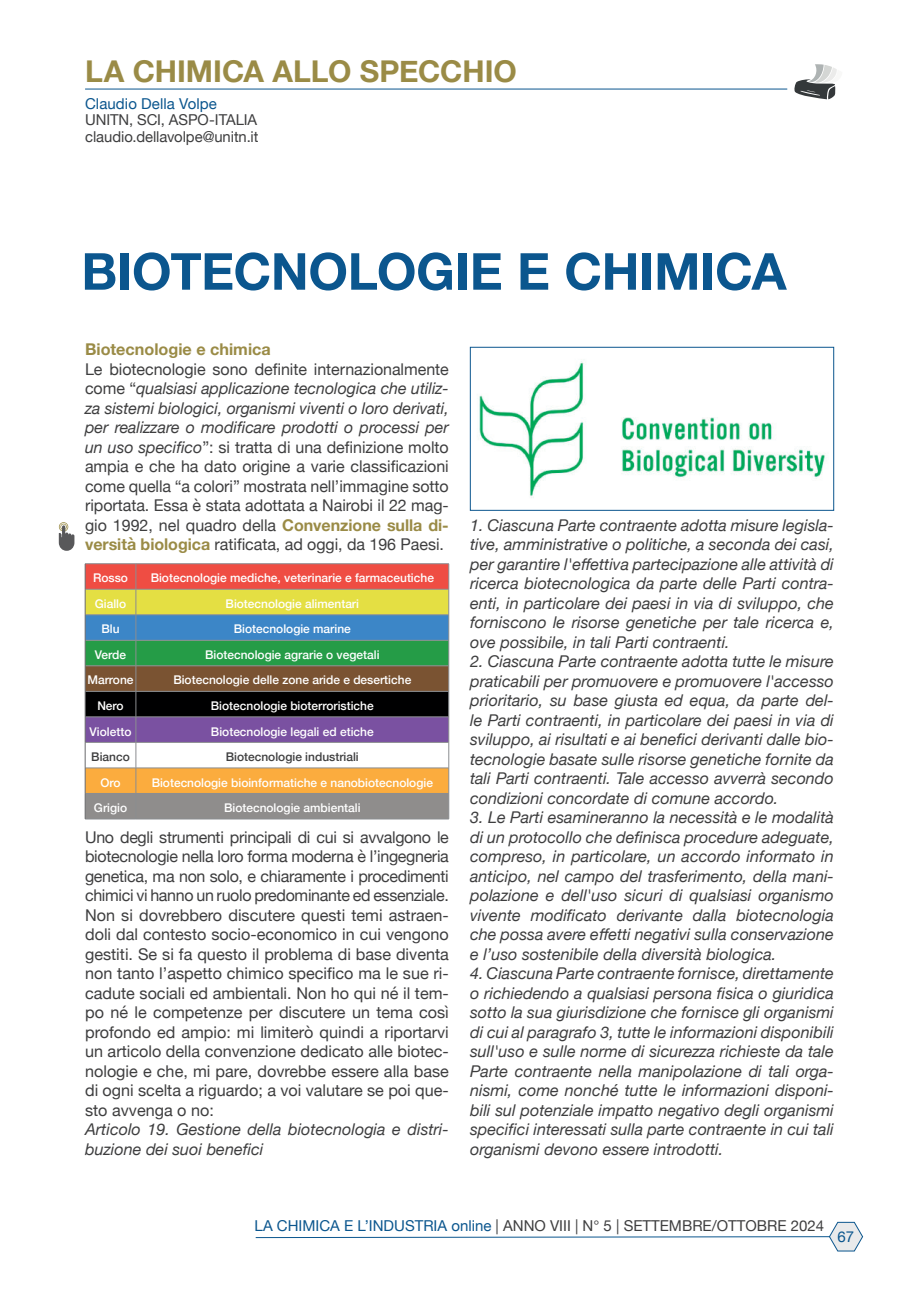
<style>
.page{position:relative;width:919px;height:1289px;background:#fff}
.page>*{position:absolute;margin:0;border:0;box-sizing:border-box;transform-origin:0 0}
.t1{font:700 51px "Helvetica Neue";letter-spacing:-.005em;color:#0b568e}
.t2{font:700 30px "Helvetica Neue";color:#9a8b46}
.t3{font:italic 16.2px/19.5px "Helvetica Neue";color:#3e3e3f;text-align:justify}
.t4{font:16.2px/19.5px "Helvetica Neue";letter-spacing:-.005em;color:#3e3e3f;text-align:justify}
.t5{font:700 16.2px "Helvetica Neue";color:#9a8b46}
.t6{font:15px/16.5px "Helvetica Neue";color:#3e3e3f}
.t7{font:15px "Helvetica Neue";letter-spacing:.005em;color:#0b568e}
.t8{font:500 12px "Helvetica Neue";color:#fff}
.t9{font:500 12px "Helvetica Neue";color:#3e3e3f}
.s1{font-style:italic}
.s2{font-weight:700;color:#9a8b46}
.s3{color:#0b568e}
</style>
<div class="page">
<svg style="left:255px;top:1222px;width:607px;height:29px"></svg>
<svg style="left:794px;top:64px;width:43px;height:35px"></svg>
<hr style="left:85px;top:89px;width:702px;height:1px;background:#0b568e">
<svg style="left:85px;top:563px;width:364px;height:256px;background:#91846d"></svg>
<img style="left:479px;top:361px;width:346px;height:137px">
<div style="left:470px;top:347px;width:363px;height:163px;border:1px solid #0b568e"></div>
<svg style="left:59px;top:522px;width:15px;height:29px"></svg>
<h2 class="t2" style="left:85px;top:48px;width:433px">LA CHIMICA ALLO SPECCHIO</h2>
<p class="t7" style="left:85px;top:92px;width:133px">Claudio Della Volpe</p>
<p class="t6" style="left:85px;top:112px;width:175px">UNITN, SCI, ASPO-ITALIA claudio.dellavolpe@unitn.it</p>
<h1 class="t1" style="left:81px;top:231px;width:706px">BIOTECNOLOGIE E CHIMICA</h1>
<p class="t5" style="left:85px;top:336px;width:187px">Biotecnologie e chimica</p>
<p class="t4" style="left:85px;top:360px;width:365px">Le biotecnologie sono definite internazionalmente come “<span class="s1">qualsiasi applicazione tecnologica che utiliz&shy;za sistemi biologici, organismi viventi o loro derivati, per realizzare o modificare prodotti o processi per un uso specifico</span>”: si tratta di una definizione molto ampia e che ha dato origine a varie classificazioni come quella “a colori” mostrata nell’immagine sotto riportata. Essa è stata adottata a Nairobi il 22 mag&shy;gio 1992, nel quadro della <span class="s2">Convenzione sulla di&shy;versità biologica</span> ratificata, ad oggi, da 196 Paesi.</p>
<p class="t8" style="left:93px;top:568px;width:36px">Rosso</p>
<p class="t8" style="left:151px;top:568px;width:285px">Biotecnologie mediche, veterinarie e farmaceutiche</p>
<p class="t8" style="left:95px;top:594px;width:33px">Giallo</p>
<p class="t8" style="left:225px;top:594px;width:135px">Biotecnologie alimentari</p>
<p class="t8" style="left:101px;top:619px;width:20px">Blu</p>
<p class="t8" style="left:234px;top:619px;width:119px">Biotecnologie marine</p>
<p class="t8" style="left:95px;top:645px;width:33px">Verde</p>
<p class="t8" style="left:205px;top:645px;width:176px">Biotecnologie agrarie o vegetali</p>
<p class="t8" style="left:87px;top:670px;width:48px">Marrone</p>
<p class="t8" style="left:173px;top:670px;width:239px">Biotecnologie delle zone aride e desertiche</p>
<p class="t8" style="left:97px;top:696px;width:28px">Nero</p>
<p class="t8" style="left:211px;top:696px;width:164px">Biotecnologie bioterroristiche</p>
<p class="t8" style="left:90px;top:721px;width:43px">Violetto</p>
<p class="t8" style="left:211px;top:721px;width:164px">Biotecnologie legali ed etiche</p>
<p class="t9" style="left:91px;top:747px;width:40px">Bianco</p>
<p class="t9" style="left:226px;top:747px;width:134px">Biotecnologie industriali</p>
<p class="t8" style="left:100px;top:772px;width:22px">Oro</p>
<p class="t8" style="left:152px;top:772px;width:283px">Biotecnologie bioinformatiche e nanobiotecnologie</p>
<p class="t8" style="left:94px;top:798px;width:35px">Grigio</p>
<p class="t8" style="left:224px;top:798px;width:138px">Biotecnologie ambientali</p>
<p class="t4" style="left:85px;top:828px;width:365px">Uno degli strumenti principali di cui si avvalgono le biotecnologie nella loro forma moderna è l’ingegneria genetica, ma non solo, e chiaramente i procedimenti chimici vi hanno un ruolo predominante ed essenziale.<br>Non si dovrebbero discutere questi temi astraen&shy;doli dal contesto socio-economico in cui vengono gestiti. Se si fa questo il problema di base diventa non tanto l’aspetto chimico specifico ma le sue ri&shy;cadute sociali ed ambientali. Non ho qui né il tem&shy;po né le competenze per discutere un tema così profondo ed ampio: mi limiterò quindi a riportarvi un articolo della convenzione dedicato alle biotec&shy;nologie e che, mi pare, dovrebbe essere alla base di ogni scelta a riguardo; a voi valutare se poi que&shy;sto avvenga o no:</p>
<p class="t3" style="left:85px;top:1120px;width:365px">Articolo 19. Gestione della biotecnologia e distri&shy;buzione dei suoi benefici</p>
<p class="t3" style="left:470px;top:516px;width:365px">1. Ciascuna Parte contraente adotta misure legisla&shy;tive, amministrative o politiche, a seconda dei casi, per garantire l'effettiva partecipazione alle attività di ricerca biotecnologica da parte delle Parti contra&shy;enti, in particolare dei paesi in via di sviluppo, che forniscono le risorse genetiche per tale ricerca e, ove possibile, in tali Parti contraenti.</p>
<p class="t3" style="left:470px;top:652px;width:365px">2. Ciascuna Parte contraente adotta tutte le misure praticabili per promuovere e promuovere l'accesso prioritario, su base giusta ed equa, da parte del&shy;le Parti contraenti, in particolare dei paesi in via di sviluppo, ai risultati e ai benefici derivanti dalle bio&shy;tecnologie basate sulle risorse genetiche fornite da tali Parti contraenti. Tale accesso avverrà secondo condizioni concordate di comune accordo.</p>
<p class="t3" style="left:470px;top:808px;width:365px">3. Le Parti esamineranno la necessità e le modalità di un protocollo che definisca procedure adeguate, compreso, in particolare, un accordo informato in anticipo, nel campo del trasferimento, della mani&shy;polazione e dell'uso sicuri di qualsiasi organismo vivente modificato derivante dalla biotecnologia che possa avere effetti negativi sulla conservazione e l’uso sostenibile della diversità biologica.</p>
<p class="t3" style="left:470px;top:964px;width:365px">4. Ciascuna Parte contraente fornisce, direttamente o richiedendo a qualsiasi persona fisica o giuridica sotto la sua giurisdizione che fornisce gli organismi di cui al paragrafo 3, tutte le informazioni disponibili sull'uso e sulle norme di sicurezza richieste da tale Parte contraente nella manipolazione di tali orga&shy;nismi, come nonché tutte le informazioni disponi&shy;bili sul potenziale impatto negativo degli organismi specifici interessati sulla parte contraente in cui tali organismi devono essere introdotti.</p>
<p class="t6" style="left:255px;top:1218px;width:571px"><span class="s3">LA CHIMICA E L’INDUSTRIA online</span> | ANNO VIII | N° 5 | SETTEMBRE/OTTOBRE 2024</p>
<p class="t7" style="left:837px;top:1225px;width:18px">67</p>
</div>
